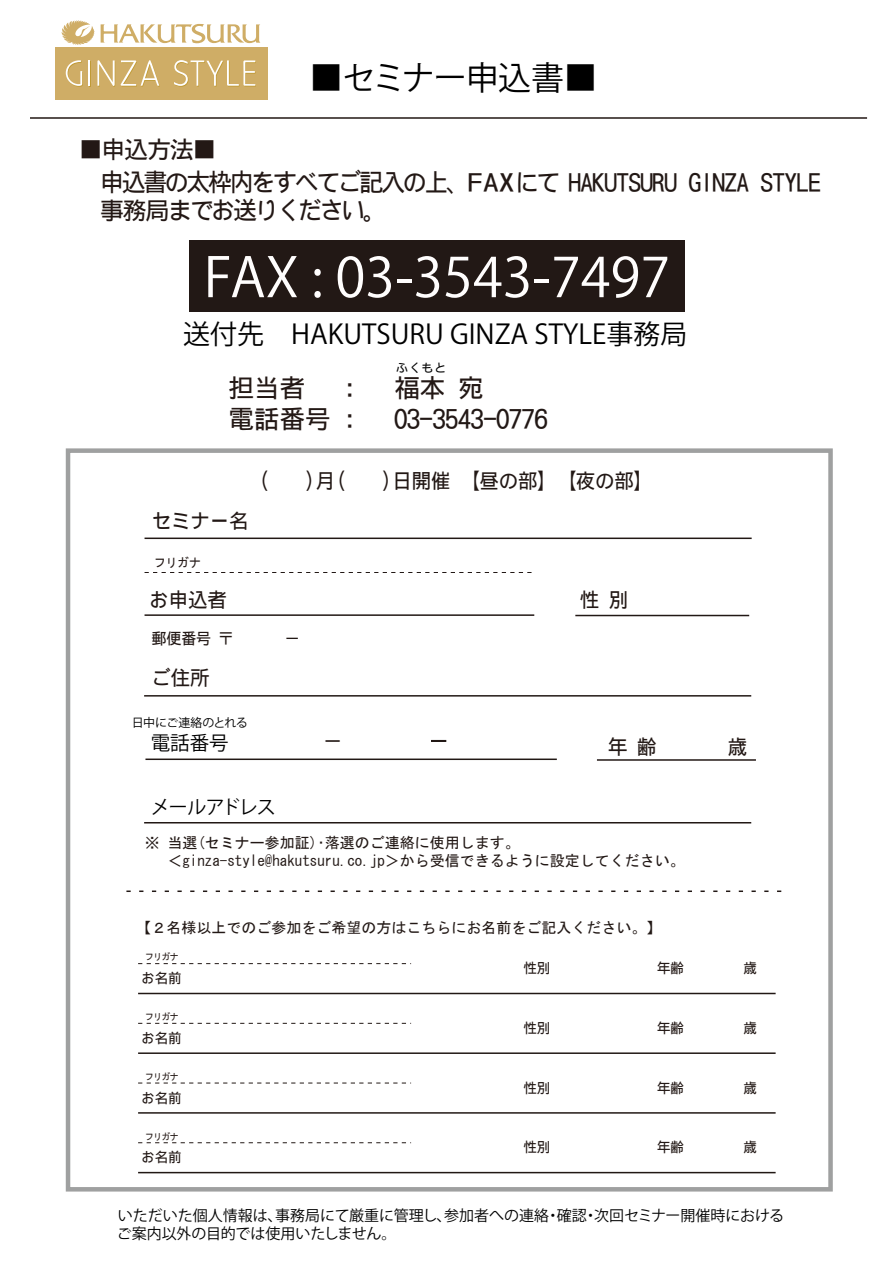
<style>
.page{position:relative;width:893px;height:1263px;background:#fff}
.page>*{position:absolute;margin:0;border:0;box-sizing:border-box;transform-origin:0 0}
.t1{font:54px "Koz Go Pro";color:#fffdfd}
.t2{font:33px "Koz Go Pro";letter-spacing:-.035em;color:#000}
.t3{font:27px "Koz Go Pro";color:#000}
.t4{font:25.5px "DF Gothic P W5 WIN RKSJ H";color:#231815}
.t5{font:25.5px "DF Gothic P W5 WIN RKSJ H";color:#221815}
.t6{font:25.05px/28.5px "DF Gothic P W5 WIN RKSJ H";letter-spacing:-.1em;color:#231815;scale:.96 1}
.t7{font:24px "DF Gothic P W5 WIN RKSJ H";color:#231815}
.t8{font:20.25px "DF Gothic P W5 WIN RKSJ H";letter-spacing:-.01em;color:#221815;scale:.96 1}
.t9{font:20.25px "DF Gothic P W5 WIN RKSJ H";color:#231815;scale:.96 1}
.t10{font:19.5px "Koz Go Pro";color:#000}
.t11{font:19.35px "DF Gothic P W5 WIN RKSJ H";color:#231815;scale:.96 1}
.t12{font:18.9px "Koz Go Pro";letter-spacing:-.045em;color:#000}
.t13{font:15.6px "DF Gothic P W5 WIN RKSJ H";color:#221815;scale:.96 1}
.t14{font:15px/18px "MS Gothic";color:#221815}
.t15{font:15px/18px "Koz Go Pro";color:#000}
.t16{font:14.1px "DF Gothic P W5 WIN RKSJ H";letter-spacing:-.01em;color:#221815;scale:.96 1}
.t17{font:12.45px "MS Gothic";color:#231815;scale:.96 1}
.t18{font:12px "Koz Go Pro";letter-spacing:-.04em;color:#000}
.t19{font:12px "DF Gothic P W5 WIN RKSJ H";color:#000}
.t20{font:9.3px "MS Gothic";letter-spacing:-.08em;color:#231815;scale:.96 1}
.s1{font-size:24px}
.s2{font-size:24px;color:#221815}
</style>
<div class="page">
<hr style="left:30px;top:117px;width:837px;height:2px;background:#221815">
<svg style="left:432px;top:740px;width:14px;height:1px"></svg>
<hr style="left:145px;top:614px;width:389px;height:2px;background:#221815">
<hr style="left:144px;top:695px;width:607px;height:1px;background:#221815">
<hr style="left:145px;top:758px;width:412px;height:2px;background:#221815">
<hr style="left:575px;top:615px;width:174px;height:1px;background:#221815">
<hr style="left:597px;top:759px;width:159px;height:2px;background:#221815">
<svg style="left:145px;top:572px;width:387px;height:1px"></svg>
<hr style="left:138px;top:993px;width:638px;height:1px;background:#221815">
<svg style="left:138px;top:963px;width:273px;height:1px"></svg>
<hr style="left:138px;top:1052px;width:638px;height:2px;background:#221815">
<svg style="left:138px;top:1023px;width:273px;height:1px"></svg>
<hr style="left:138px;top:1112px;width:638px;height:2px;background:#221815">
<svg style="left:138px;top:1083px;width:273px;height:1px"></svg>
<hr style="left:138px;top:1172px;width:638px;height:1px;background:#221815">
<svg style="left:138px;top:1142px;width:273px;height:1px"></svg>
<div style="left:66px;top:448px;width:767px;height:743px;border:4px solid #9fa0a0"></div>
<svg style="left:61px;top:20px;width:34px;height:25px"></svg>
<svg style="left:101px;top:24px;width:160px;height:19px"></svg>
<div style="left:55px;top:48px;width:213px;height:52px;background:#cfad66"></div>
<hr style="left:89px;top:61px;width:2px;height:26px;background:#c09a35">
<svg style="left:66px;top:60px;width:17px;height:27px"></svg>
<svg style="left:89px;top:60px;width:1px;height:26px"></svg>
<svg style="left:97px;top:60px;width:18px;height:27px"></svg>
<svg style="left:121px;top:60px;width:39px;height:27px"></svg>
<svg style="left:174px;top:60px;width:82px;height:27px"></svg>
<svg style="left:126px;top:890px;width:656px;height:2px"></svg>
<div style="left:189px;top:241px;width:495px;height:71px;background:#221815"></div>
<hr style="left:144px;top:822px;width:607px;height:1px;background:#221815">
<hr style="left:145px;top:537px;width:607px;height:2px;background:#221815">
<h3 class="t7" style="left:79px;top:137px;width:139px">■申込方法■</h3>
<h2 class="t2" style="left:310px;top:57px;width:289px">■セミナー申込書■</h2>
<h3 class="t6" style="left:100px;top:168px;width:752px">申込書の太枠内をすべてご記入の上、<span class="s1">FAX</span>にて <span class="s2">HAKUTSURU GINZA STYLE</span><span class="s1">事務局</span>までお送りください。</h3>
<h1 class="t1" style="left:204px;top:242px;width:468px">FAX : 03-3543-7497</h1>
<h3 class="t3" style="left:183px;top:317px;width:506px">送付先　HAKUTSURU GINZA STYLE事務局</h3>
<p class="t19" style="left:396px;top:362px;width:51px">ふくもと</p>
<h3 class="t4" style="left:229px;top:375px;width:129px">担当者　 :</h3>
<h3 class="t4" style="left:394px;top:375px;width:91px">福本 宛</h3>
<h3 class="t4" style="left:229px;top:406px;width:129px">電話番号 :</h3>
<h3 class="t5" style="left:394px;top:406px;width:155px">03-3543-0776</h3>
<h3 class="t8" style="left:152px;top:510px;width:102px">セミナー名</h3>
<p class="t17" style="left:154px;top:556px;width:51px">フリガナ</p>
<h3 class="t8" style="left:258px;top:470px;width:12px">(</h3>
<h3 class="t8" style="left:306px;top:470px;width:42px">)月(</h3>
<h3 class="t8" style="left:383px;top:470px;width:283px">)日開催 【昼の部】【夜の部】</h3>
<h3 class="t8" style="left:149px;top:590px;width:82px">お申込者</h3>
<h3 class="t8" style="left:580px;top:590px;width:52px">性 別</h3>
<p class="t13" style="left:152px;top:630px;width:87px">郵便番号 〒</p>
<p class="t13" style="left:285px;top:630px;width:17px">－</p>
<h3 class="t8" style="left:152px;top:668px;width:62px">ご住所</h3>
<p class="t18" style="left:132px;top:715px;width:118px">日中にご連絡のとれる</p>
<h3 class="t10" style="left:151px;top:730px;width:79px">電話番号</h3>
<p class="t11" style="left:324px;top:731px;width:21px">－</p>
<h3 class="t8" style="left:608px;top:736px;width:52px">年齢</h3>
<h3 class="t9" style="left:728px;top:736px;width:22px">歳</h3>
<p class="t12" style="left:151px;top:795px;width:127px">メールアドレス</p>
<p class="t14" style="left:167px;top:833px;width:519px;text-indent:-22px">※ 当選(セミナー参加証)･落選のご連絡に使用します。＜ginza-style@hakutsuru.co.jp＞から受信できるように設定してください。</p>
<p class="t14" style="left:136px;top:918px;width:526px">【２名様以上でのご参加をご希望の方はこちらにお名前をご記入ください。】</p>
<p class="t20" style="left:145px;top:952px;width:37px">フリガナ</p>
<p class="t16" style="left:142px;top:971px;width:43px">お名前</p>
<p class="t20" style="left:145px;top:1012px;width:37px">フリガナ</p>
<p class="t16" style="left:142px;top:1031px;width:43px">お名前</p>
<p class="t20" style="left:145px;top:1072px;width:37px">フリガナ</p>
<p class="t16" style="left:142px;top:1090px;width:43px">お名前</p>
<p class="t20" style="left:145px;top:1131px;width:37px">フリガナ</p>
<p class="t16" style="left:142px;top:1150px;width:43px">お名前</p>
<p class="t16" style="left:523px;top:961px;width:29px">性別</p>
<p class="t16" style="left:657px;top:961px;width:29px">年齢</p>
<p class="t16" style="left:743px;top:961px;width:16px">歳</p>
<p class="t16" style="left:523px;top:1021px;width:29px">性別</p>
<p class="t16" style="left:657px;top:1021px;width:29px">年齢</p>
<p class="t16" style="left:743px;top:1021px;width:16px">歳</p>
<p class="t16" style="left:523px;top:1080px;width:29px">性別</p>
<p class="t16" style="left:657px;top:1080px;width:29px">年齢</p>
<p class="t16" style="left:743px;top:1080px;width:16px">歳</p>
<p class="t16" style="left:523px;top:1140px;width:29px">性別</p>
<p class="t16" style="left:657px;top:1140px;width:29px">年齢</p>
<p class="t16" style="left:743px;top:1140px;width:16px">歳</p>
<p class="t15" style="left:117px;top:1206px;width:669px">いただいた個人情報は、事務局にて厳重に管理し、参加者への連絡・確認・次回セミナー開催時におけるご案内以外の目的では使用いたしません。</p>
</div>
